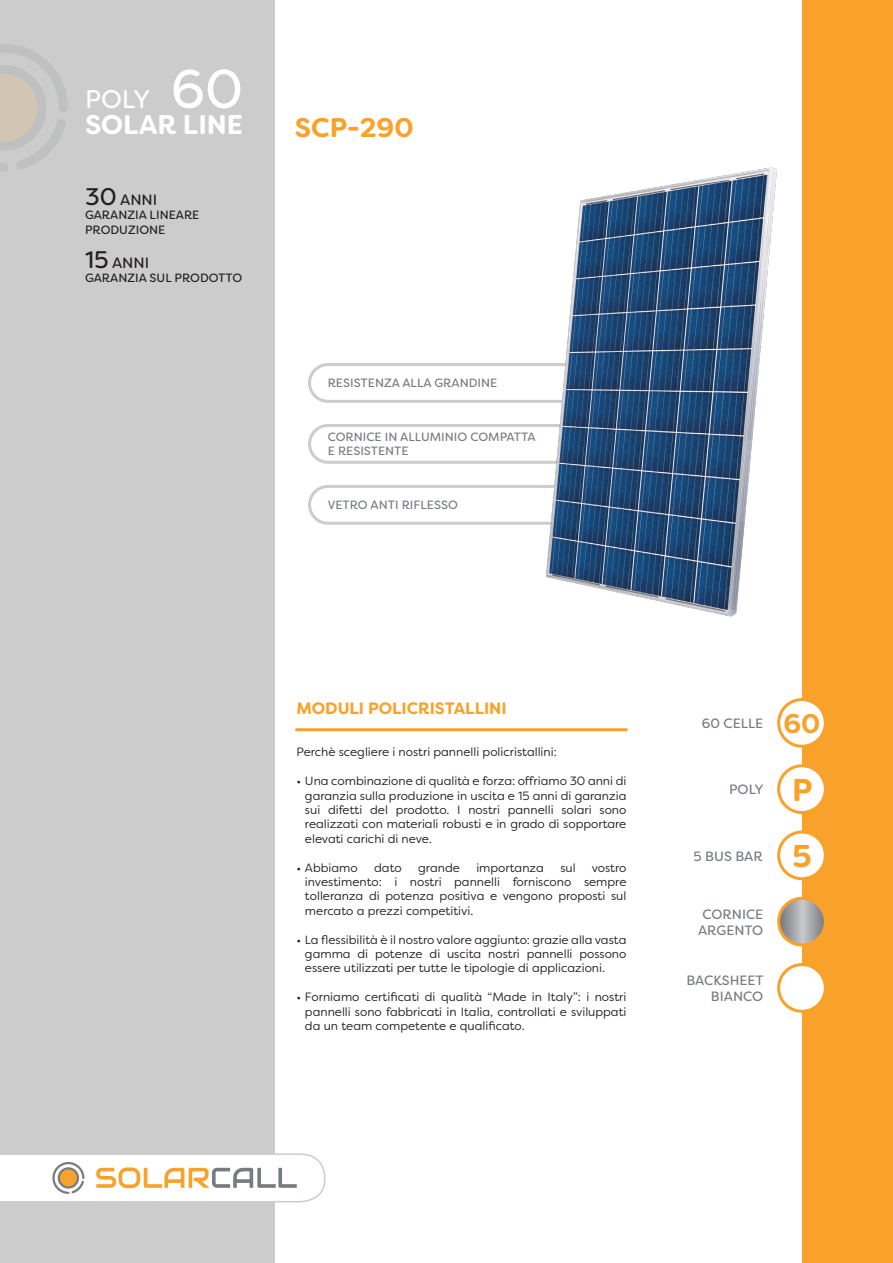
<style>
.page{position:relative;width:893px;height:1263px;background:#fff}
.page>*{position:absolute;margin:0;border:0;box-sizing:border-box;transform-origin:0 0}
.t1{font:54px "Filson Soft";color:#fff}
.t2{font:700 31.5px "Filson Soft";color:#f9a22b}
.t3{font:700 27px "Filson Soft";color:#fff}
.t4{font:700 27px "Filson Soft";color:#f9a22b}
.t5{font:25.5px "Filson Soft";color:#fff}
.t6{font:700 16.5px "Filson Soft";color:#f9a22b}
.t7{font:15px "Filson Soft";color:#231f20}
.t8{font:13.5px "Filson Soft";color:#777c7e}
.t9{font:12px/14.4px "Filson Soft";color:#231f20;text-align:justify}
.t10{font:12px "Filson Soft";color:#777c7e}
.t11{font:12px "Filson Soft";color:#231f20}
.s1{font-size:24px}
</style>
<div class="page">
<div style="left:0;top:0;width:274px;height:1263px;background:#ccc"></div>
<svg style="left:0;top:1153px;width:326px;height:50px"></svg>
<svg style="left:0;top:44px;width:68px;height:127px"></svg>
<div style="left:802px;top:0;width:91px;height:1263px;background:#f9a22b"></div>
<hr style="left:296px;top:728px;width:330px;height:3px;background:#f9a22b">
<div style="left:779px;top:766px;width:46px;height:46px;background:#fff;border-radius:50%"></div>
<div style="left:777px;top:764px;width:50px;height:50px;border:3px solid #f9a22b;border-radius:50%"></div>
<div style="left:779px;top:699px;width:46px;height:47px;background:#fff;border-radius:50%"></div>
<div style="left:777px;top:698px;width:50px;height:50px;border:3px solid #f9a22b;border-radius:50%"></div>
<div style="left:779px;top:832px;width:46px;height:47px;background:#fff;border-radius:50%"></div>
<div style="left:777px;top:830px;width:50px;height:50px;border:3px solid #f9a22b;border-radius:50%"></div>
<div style="left:779px;top:964px;width:46px;height:47px;background:#fff;border-radius:50%"></div>
<div style="left:777px;top:963px;width:50px;height:50px;border:3px solid #f9a22b;border-radius:50%"></div>
<svg style="left:779px;top:898px;width:46px;height:47px;background:#aba7a1"></svg>
<div style="left:777px;top:897px;width:50px;height:49px;border:3px solid #f9a22b;border-radius:50%"></div>
<div style="left:308px;top:363px;width:282px;height:40px;border:3px solid #ccc;border-radius:18px"></div>
<div style="left:308px;top:424px;width:282px;height:40px;border:3px solid #ccc;border-radius:18px"></div>
<div style="left:308px;top:485px;width:282px;height:40px;border:3px solid #ccc;border-radius:18px"></div>
<img style="left:461px;top:167px;width:316px;height:450px">
<p class="t5" style="left:85px;top:82px;width:67px">POLY</p>
<p class="t1" style="left:171px;top:54px;width:74px">60</p>
<p class="t3" style="left:85px;top:107px;width:160px">SOLAR LINE</p>
<p class="t7" style="left:85px;top:190px;width:74px"><span class="s1">30</span> ANNI</p>
<p class="t11" style="left:85px;top:207px;width:116px">GARANZIA LINEARE</p>
<p class="t11" style="left:85px;top:222px;width:82px">PRODUZIONE</p>
<p class="t7" style="left:85px;top:253px;width:66px"><span class="s1">15</span> ANNI</p>
<p class="t11" style="left:85px;top:270px;width:159px">GARANZIA SUL PRODOTTO</p>
<p class="t4" style="left:295px;top:110px;width:120px">SCP-290</p>
<p class="t10" style="left:328px;top:375px;width:171px">RESISTENZA ALLA GRANDINE</p>
<p class="t10" style="left:328px;top:429px;width:209px">CORNICE IN ALLUMINIO COMPATTA</p>
<p class="t10" style="left:328px;top:443px;width:82px">E RESISTENTE</p>
<p class="t10" style="left:328px;top:497px;width:132px">VETRO ANTI RIFLESSO</p>
<p class="t6" style="left:296px;top:697px;width:212px">MODULI POLICRISTALLINI</p>
<p class="t9" style="left:296px;top:745px;width:262px">Perchè scegliere i nostri pannelli policristallini:</p>
<p class="t9" style="left:305px;top:774px;width:323px;text-indent:-9px">• Una combinazione di qualità e forza: offriamo 30 anni di garanzia sulla produzione in uscita e 15 anni di garanzia sui difetti del prodotto. I nostri pannelli solari sono realizzati con materiali robusti e in grado di sopportare elevati carichi di neve.</p>
<p class="t9" style="left:296px;top:860px;width:63px">• Abbiamo</p>
<p class="t9" style="left:374px;top:860px;width:29px">dato</p>
<p class="t9" style="left:418px;top:860px;width:43px">grande</p>
<p class="t9" style="left:476px;top:860px;width:69px">importanza</p>
<p class="t9" style="left:560px;top:860px;width:17px">sul</p>
<p class="t9" style="left:305px;top:860px;width:323px;text-indent:287px">vostro investimento: i nostri pannelli forniscono sempre tolleranza di potenza positiva e vengono proposti sul mercato a prezzi competitivi.</p>
<p class="t9" style="left:305px;top:932px;width:323px;text-indent:-9px">• La flessibilità è il nostro valore aggiunto: grazie alla vasta gamma di potenze di uscita nostri pannelli possono essere utilizzati per tutte le tipologie di applicazioni.</p>
<p class="t9" style="left:305px;top:990px;width:323px;text-indent:-9px">• Forniamo certificati di qualità “Made in Italy”: i nostri pannelli sono fabbricati in Italia, controllati e sviluppati da un team competente e qualificato.</p>
<p class="t8" style="left:702px;top:715px;width:63px">60 CELLE</p>
<p class="t4" style="left:783px;top:706px;width:38px">60</p>
<p class="t8" style="left:729px;top:781px;width:36px">POLY</p>
<p class="t2" style="left:792px;top:769px;width:22px">P</p>
<p class="t8" style="left:694px;top:847px;width:71px">5 BUS BAR</p>
<p class="t2" style="left:792px;top:835px;width:21px">5</p>
<p class="t8" style="left:702px;top:905px;width:62px">CORNICE</p>
<p class="t8" style="left:698px;top:921px;width:67px">ARGENTO</p>
<p class="t8" style="left:687px;top:972px;width:79px">BACKSHEET</p>
<p class="t8" style="left:711px;top:988px;width:54px">BIANCO</p>
</div>
